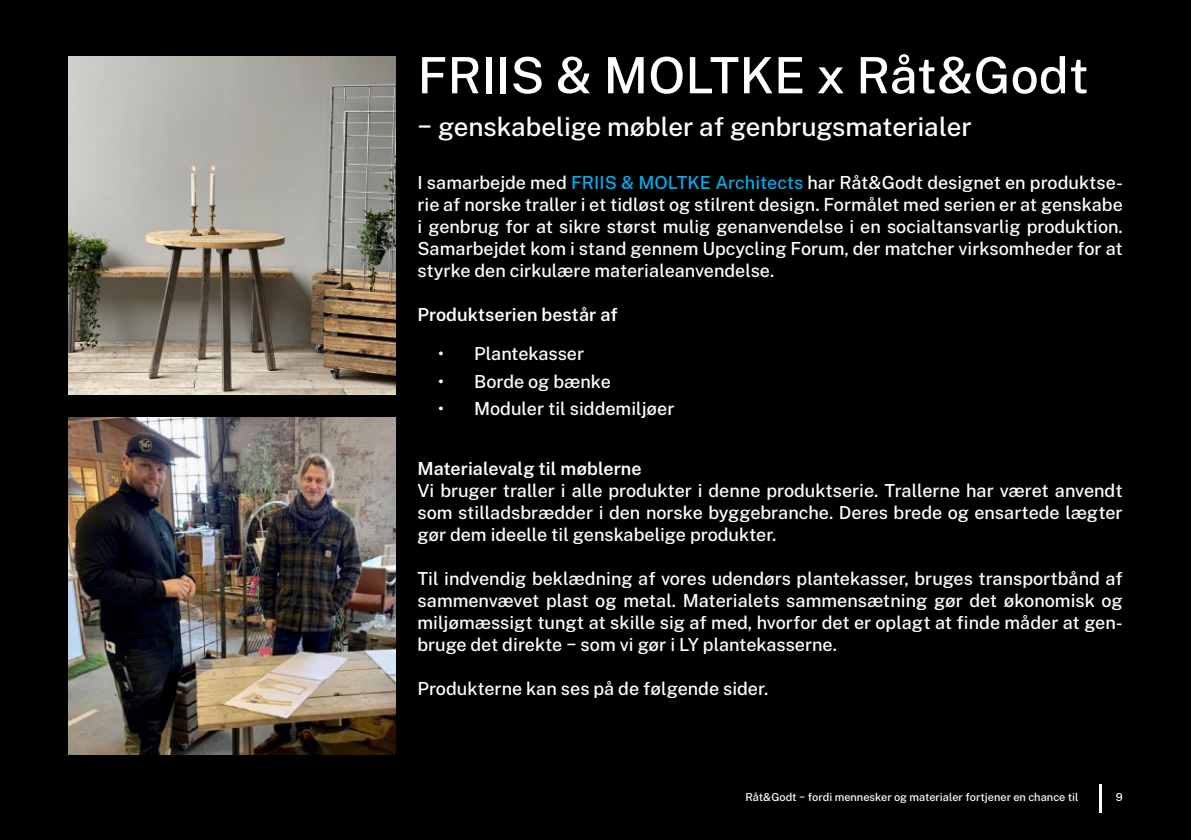
<style>
.page{position:relative;width:1191px;height:840px;background:#fff}
.page>*{position:absolute;margin:0;border:0;box-sizing:border-box;transform-origin:0 0}
.t1{font:100 50px "Public Sans";color:#fff}
.t2{font:100 26px "Public Sans";color:#fff}
.t3{font:100 18px/22px "Public Sans";color:#fff;text-align:justify}
.t4{font:100 11px "Public Sans";color:#fff}
.s1{color:#00aeef}
</style>
<div class="page">
<div style="left:0;top:0;width:1191px;height:839px;background:#000"></div>
<hr style="left:1099px;top:783px;width:2px;height:28px;background:#fff">
<img style="left:68px;top:57px;width:327px;height:337px">
<img style="left:68px;top:417px;width:327px;height:337px">
<h1 class="t1" style="left:417px;top:39px;width:673px">FRIIS &amp; MOLTKE x Råt&amp;Godt</h1>
<h2 class="t2" style="left:417px;top:107px;width:555px">− genskabelige møbler af genbrugsmaterialer</h2>
<p class="t3" style="left:417px;top:170px;width:707px">I samarbejde med <span class="s1">FRIIS &amp; MOLTKE Architects</span> har Råt&amp;Godt designet en produktse&shy;rie af norske traller i et tidløst og stilrent design. Formålet med serien er at genskabe i genbrug for at sikre størst mulig genanvendelse i en socialtansvarlig produktion.<br>Samarbejdet kom i stand gennem Upcycling Forum, der matcher virksomheder for at styrke den cirkulære materialeanvendelse.</p>
<p class="t3" style="left:417px;top:304px;width:202px">Produktserien består af</p>
<p class="t3" style="left:438px;top:343px;width:147px">• Plantekasser</p>
<p class="t3" style="left:438px;top:370px;width:174px">• Borde og bænke</p>
<p class="t3" style="left:438px;top:398px;width:238px">• Moduler til siddemiljøer</p>
<p class="t3" style="left:417px;top:458px;width:706px;text-align:left">Materialevalg til møblerne<br>Vi bruger traller i alle produkter i denne produktserie. Trallerne har været anvendt som stilladsbrædder i den norske byggebranche. Deres brede og ensartede lægter gør dem ideelle til genskabelige produkter.</p>
<p class="t3" style="left:417px;top:566px;width:707px">Til indvendig beklædning af vores udendørs plantekasser, bruges transportbånd af sammenvævet plast og metal. Materialets sammensætning gør det økonomisk og miljømæssigt tungt at skille sig af med, hvorfor det er oplagt at finde måder at gen&shy;bruge det direkte − som vi gør i LY plantekasserne.</p>
<p class="t3" style="left:417px;top:676px;width:352px">Produkterne kan ses på de følgende sider.</p>
<p class="t4" style="left:745px;top:788px;width:335px">Råt&amp;Godt − fordi mennesker og materialer fortjener en chance til</p>
<p class="t4" style="left:1116px;top:788px;width:8px">9</p>
</div>
